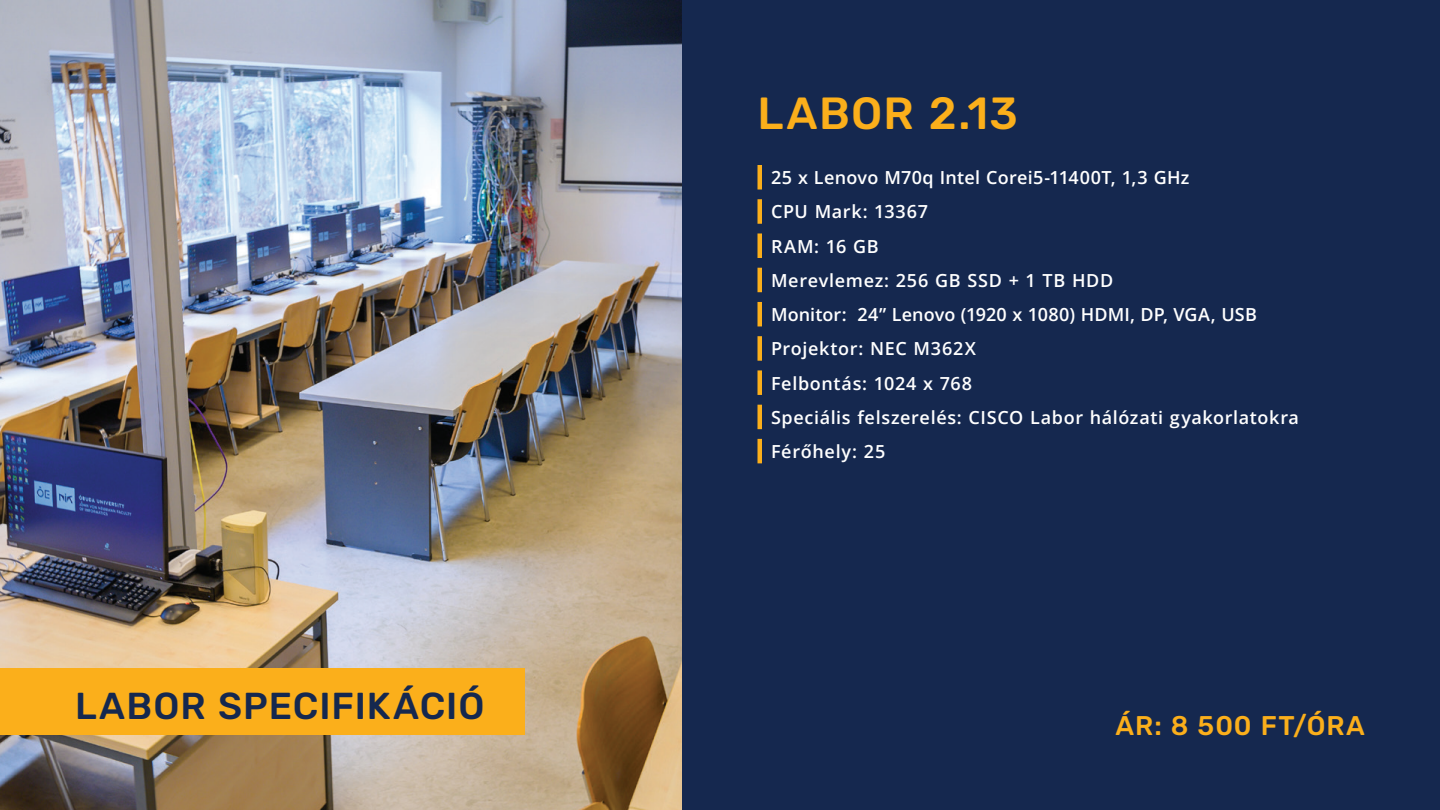
<style>
.page{position:relative;width:1440px;height:810px;background:#fff}
.page>*{position:absolute;margin:0;border:0;box-sizing:border-box;transform-origin:0 0}
.t1{font:300 45px "Rubik";letter-spacing:.025em;color:#fbaf1b}
.t2{font:300 37.5px "Rubik";letter-spacing:.025em;color:#15284f}
.t3{font:300 27px "Rubik";letter-spacing:.04em;color:#fbaf1b}
.t4{font:18px/34.3px "Open Sans";letter-spacing:.035em;color:#fff}
</style>
<div class="page">
<img style="left:0;top:0;width:682px;height:810px">
<div style="left:682px;top:0;width:758px;height:810px;background:#15284f"></div>
<div style="left:0;top:669px;width:525px;height:66px;background:#fbaf1b"></div>
<hr style="left:758px;top:165px;width:4px;height:25px;background:#fbaf1b">
<hr style="left:758px;top:199px;width:4px;height:25px;background:#fbaf1b">
<hr style="left:758px;top:233px;width:4px;height:25px;background:#fbaf1b">
<hr style="left:758px;top:268px;width:4px;height:24px;background:#fbaf1b">
<hr style="left:758px;top:302px;width:4px;height:24px;background:#fbaf1b">
<hr style="left:758px;top:336px;width:4px;height:25px;background:#fbaf1b">
<hr style="left:758px;top:370px;width:4px;height:25px;background:#fbaf1b">
<hr style="left:758px;top:405px;width:4px;height:24px;background:#fbaf1b">
<hr style="left:758px;top:439px;width:4px;height:24px;background:#fbaf1b">
<h2 class="t2" style="left:75px;top:685px;width:411px">LABOR SPECIFIKÁCIÓ</h2>
<h1 class="t1" style="left:758px;top:88px;width:262px">LABOR 2.13</h1>
<p class="t4" style="left:771px;top:160px;width:530px">25 x Lenovo M70q Intel Corei5-11400T, 1,3 GHz<br>CPU Mark: 13367<br>RAM: 16 GB<br>Merevlemez: 256 GB SSD + 1 TB HDD<br>Monitor: 24” Lenovo (1920 x 1080) HDMI, DP, VGA, USB<br>Projektor: NEC M362X<br>Felbontás: 1024 x 768<br>Speciális felszerelés: CISCO Labor hálózati gyakorlatokra</p>
<p class="t4" style="left:771px;top:434px;width:116px">Férőhely: 25</p>
<h3 class="t3" style="left:1116px;top:710px;width:251px">ÁR: 8 500 FT/ÓRA</h3>
</div>
